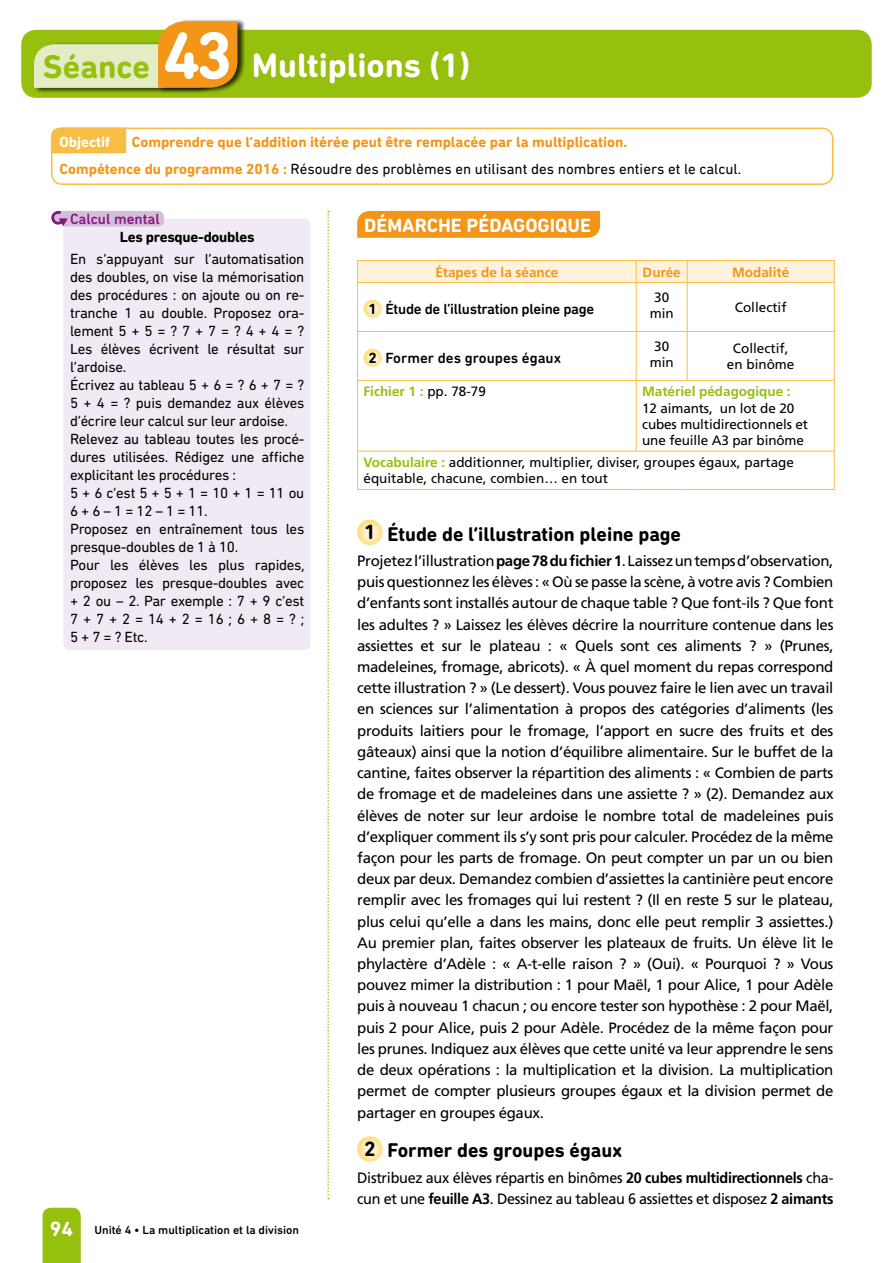
<style>
.page{position:relative;width:893px;height:1263px;background:#fff}
.page>*{position:absolute;margin:0;border:0;box-sizing:border-box;transform-origin:0 0}
.t1{font:700 34.5px "DIN Next Rounded LT Pro";color:#fff}
.t2{font:700 21px "DIN Next Rounded LT Pro";color:#fff}
.t3{font:700 20.25px "DIN Next Rounded LT Pro";color:#000}
.t4{font:700 19.5px "DIN Next Rounded LT Pro";color:#fff}
.t5{font:15px/21.1px "Frutiger LT Std";letter-spacing:-.02em;color:#000;text-align:justify}
.t6{font:15px/18px "DIN Next Rounded LT Pro";letter-spacing:-.02em;color:#000}
.t7{font:700 15px/26.5px "DIN Next Rounded LT Pro";color:#f39517}
.t8{font:15px/21.1px "Frutiger LT Std";letter-spacing:-.02em;color:#000;scale:.96 1}
.t9{font:500 15px "DIN Next Rounded LT Pro";letter-spacing:-.02em;color:#000}
.t10{font:500 15px "DIN Next Rounded LT Pro";color:#000}
.t11{font:700 15px "DIN Next Rounded LT Pro";letter-spacing:-.02em;color:#000}
.t12{font:500 15px "DIN Next Rounded LT Pro";color:#81197f}
.t13{font:700 15px "DIN Next Rounded LT Pro";color:#fff}
.t14{font:13.5px/16.2px "Frutiger LT Std";color:#000;text-align:center}
.t15{font:700 13.5px "Frutiger LT Std";color:#97bf0d}
.t16{font:700 13.5px "Frutiger LT Std";color:#f39517}
.t17{font:500 12px "DIN Next Rounded LT Pro";color:#000}
.s1{font-size:33.3px;color:#97bf0d}
.s2{font-size:67.5px}
.s3{font-weight:400;color:#000}
.s4{font-weight:700}
.s5{font-weight:700;color:#97bf0d}
.s6{font-size:21px}
</style>
<div class="page">
<div style="left:21px;top:30px;width:851px;height:68px;background:#97bf0d;border-radius:15px"></div>
<div style="left:43px;top:1208px;width:38px;height:55px;background:#97bf0d"></div>
<svg style="left:357px;top:520px;width:26px;height:25px"></svg>
<svg style="left:357px;top:1136px;width:26px;height:26px"></svg>
<div style="left:357px;top:211px;width:243px;height:27px;background:#f39517"></div>
<svg style="left:327px;top:211px;width:2px;height:988px"></svg>
<div style="left:51px;top:128px;width:782px;height:57px;border:2px solid #fabd43;border-radius:11px"></div>
<div style="left:51px;top:128px;width:75px;height:25px;background:#fabd43"></div>
<div style="left:63px;top:219px;width:247px;height:431px;background:#f1e9f3;border-radius:6px"></div>
<div style="left:53px;top:211px;width:111px;height:15px;background:#d5bed9;border-radius:6px"></div>
<svg style="left:51px;top:211px;width:17px;height:15px"></svg>
<div style="left:34px;top:42px;width:191px;height:52px;background:#000;opacity:.75"></div>
<div style="left:158px;top:19px;width:88px;height:74px;background:#000;opacity:.75"></div>
<svg style="left:34px;top:21px;width:203px;height:67px"></svg>
<div style="left:357px;top:260px;width:478px;height:22px;background:#fff2dd"></div>
<hr style="left:357px;top:282px;width:279px;height:1px;background:#fabd43">
<hr style="left:357px;top:283px;width:1px;height:48px;background:#fabd43">
<hr style="left:636px;top:282px;width:51px;height:1px;background:#fabd43">
<hr style="left:636px;top:283px;width:1px;height:48px;background:#fabd43">
<hr style="left:687px;top:282px;width:148px;height:1px;background:#fabd43">
<hr style="left:687px;top:283px;width:1px;height:48px;background:#fabd43">
<hr style="left:834px;top:283px;width:1px;height:48px;background:#fabd43">
<hr style="left:357px;top:331px;width:279px;height:1px;background:#fabd43">
<hr style="left:357px;top:332px;width:1px;height:48px;background:#fabd43">
<hr style="left:636px;top:331px;width:51px;height:1px;background:#fabd43">
<hr style="left:636px;top:332px;width:1px;height:48px;background:#fabd43">
<hr style="left:687px;top:331px;width:148px;height:1px;background:#fabd43">
<hr style="left:687px;top:332px;width:1px;height:48px;background:#fabd43">
<hr style="left:834px;top:332px;width:1px;height:48px;background:#fabd43">
<hr style="left:357px;top:380px;width:279px;height:1px;background:#fabd43">
<hr style="left:357px;top:381px;width:1px;height:70px;background:#fabd43">
<hr style="left:636px;top:380px;width:51px;height:1px;background:#fabd43">
<hr style="left:636px;top:381px;width:1px;height:70px;background:#fabd43">
<hr style="left:687px;top:380px;width:148px;height:1px;background:#fabd43">
<hr style="left:834px;top:381px;width:1px;height:70px;background:#fabd43">
<hr style="left:357px;top:451px;width:279px;height:1px;background:#fabd43">
<hr style="left:357px;top:451px;width:1px;height:38px;background:#fabd43">
<hr style="left:636px;top:451px;width:51px;height:1px;background:#fabd43">
<hr style="left:687px;top:451px;width:148px;height:1px;background:#fabd43">
<hr style="left:834px;top:451px;width:1px;height:38px;background:#fabd43">
<hr style="left:357px;top:489px;width:279px;height:1px;background:#fabd43">
<hr style="left:636px;top:489px;width:51px;height:1px;background:#fabd43">
<hr style="left:687px;top:489px;width:148px;height:1px;background:#fabd43">
<svg style="left:364px;top:300px;width:18px;height:18px"></svg>
<svg style="left:364px;top:349px;width:18px;height:18px"></svg>
<h1 class="t1" style="left:43px;top:45px;width:429px"><span class="s1">Séance</span> <span class="s2">43</span> Multiplions (1)</h1>
<p class="t7" style="left:60px;top:129px;width:683px;text-indent:72px">Comprendre que l’addition itérée peut être remplacée par la multiplication.<br>Compétence du programme 2016 : <span class="s3">Résoudre des problèmes en utilisant des nombres entiers et le calcul.</span></p>
<p class="t13" style="left:59px;top:133px;width:52px">Objectif</p>
<p class="t12" style="left:70px;top:210px;width:91px">Calcul mental</p>
<p class="t11" style="left:120px;top:228px;width:136px">Les presque-doubles</p>
<p class="t6" style="left:70px;top:250px;width:236px">En s’appuyant sur l’automatisation des doubles, on vise la mémorisation des procédures : on ajoute ou on re&shy;tranche 1 au double. Proposez ora&shy;lement 5 + 5 = ? 7 + 7 = ? 4 + 4 = ?<br>Les élèves écrivent le résultat sur l’ardoise.<br>Écrivez au tableau 5 + 6 = ? 6 + 7 = ?<br>5 + 4 = ? puis demandez aux élèves d’écrire leur calcul sur leur ardoise.<br>Relevez au tableau toutes les procé&shy;dures utilisées. Rédigez une affiche explicitant les procédures :<br>5 + 6 c’est 5 + 5 + 1 = 10 + 1 = 11 ou<br>6 + 6 – 1 = 12 – 1 = 11.<br>Proposez en entraînement tous les presque-doubles de 1 à 10.<br>Pour les élèves les plus rapides, proposez les presque-doubles avec + 2 ou – 2. Par exemple : 7 + 9 c’est<br>7 + 7 + 2 = 14 + 2 = 16 ; 6 + 8 = ? ;<br>5 + 7 = ? Etc.</p>
<h2 class="t2" style="left:50px;top:1217px;width:25px">94</h2>
<p class="t17" style="left:94px;top:1223px;width:206px">Unité 4 • La multiplication et la division</p>
<h3 class="t4" style="left:364px;top:214px;width:228px">DÉMARCHE PÉDAGOGIQUE</h3>
<p class="t16" style="left:435px;top:264px;width:125px">Étapes de la séance</p>
<p class="t16" style="left:643px;top:264px;width:40px">Durée</p>
<p class="t16" style="left:732px;top:264px;width:59px">Modalité</p>
<p class="t9" style="left:368px;top:300px;width:227px"><span class="s4">1</span> Étude de l’illustration pleine page</p>
<p class="t14" style="left:650px;top:289px;width:26px">30 min</p>
<p class="t14" style="left:735px;top:299px;width:53px">Collectif</p>
<p class="t10" style="left:368px;top:349px;width:194px"><span class="s4">2</span> Former des groupes égaux</p>
<p class="t14" style="left:650px;top:338px;width:26px">30 min</p>
<p class="t14" style="left:727px;top:340px;width:69px">Collectif, en binôme</p>
<p class="t15" style="left:364px;top:384px;width:124px">Fichier 1 : <span class="s3">pp. 78-79</span></p>
<p class="t15" style="left:642px;top:384px;width:150px">Matériel pédagogique :</p>
<p class="t14" style="left:642px;top:400px;width:168px;text-align:left">12 aimants, un lot de 20 cubes multidirectionnels et une feuille A3 par binôme</p>
<p class="t14" style="left:364px;top:454px;width:432px;text-align:left"><span class="s5">Vocabulaire :</span> additionner, multiplier, diviser, groupes égaux, partage équitable, chacune, combien… en tout</p>
<h3 class="t3" style="left:364px;top:522px;width:318px"><span class="s6">1</span> Étude de l’illustration pleine page</h3>
<p class="t5" style="left:357px;top:550px;width:478px">Projetez l’illustration <span class="s4">page 78 du fichier 1</span>. Laissez un temps d’observation, puis questionnez les élèves : « Où se passe la scène, à votre avis ? Combien d’enfants sont installés autour de chaque table ? Que font-ils ? Que font les adultes ? » Laissez les élèves décrire la nourriture contenue dans les assiettes et sur le plateau : « Quels sont ces aliments ? » (Prunes, madeleines, fromage, abricots). « À quel moment du repas correspond cette illustration ? » (Le dessert). Vous pouvez faire le lien avec un travail en sciences sur l’alimentation à propos des catégories d’aliments (les produits laitiers pour le fromage, l’apport en sucre des fruits et des gâteaux) ainsi que la notion d’équilibre alimentaire. Sur le buffet de la cantine, faites observer la répartition des aliments : « Combien de parts de fromage et de madeleines dans une assiette ? » (2). Demandez aux élèves de noter sur leur ardoise le nombre total de madeleines puis d’expliquer comment ils s’y sont pris pour calculer. Procédez de la même façon pour les parts de fromage. On peut compter un par un ou bien deux par deux. Demandez combien d’assiettes la cantinière peut encore remplir avec les fromages qui lui restent ? (Il en reste 5 sur le plateau, plus celui qu’elle a dans les mains, donc elle peut remplir 3 assiettes.)<br>Au premier plan, faites observer les plateaux de fruits. Un élève lit le phylactère d’Adèle : « A-t-elle raison ? » (Oui). « Pourquoi ? » Vous pouvez mimer la distribution : 1 pour Maël, 1 pour Alice, 1 pour Adèle puis à nouveau 1 chacun ; ou encore tester son hypothèse : 2 pour Maël, puis 2 pour Alice, puis 2 pour Adèle. Procédez de la même façon pour les prunes. Indiquez aux élèves que cette unité va leur apprendre le sens de deux opérations : la multiplication et la division. La multiplication permet de compter plusieurs groupes égaux et la division permet de partager en groupes égaux.</p>
<h3 class="t3" style="left:364px;top:1138px;width:260px"><span class="s6">2</span> Former des groupes égaux</h3>
<p class="t8" style="left:357px;top:1167px;width:498px">Distribuez aux élèves répartis en binômes <span class="s4">20 cubes multidirectionnels</span> cha&shy;cun et une <span class="s4">feuille A3</span>. Dessinez au tableau 6 assiettes et disposez <span class="s4">2 aimants</span></p>
</div>
